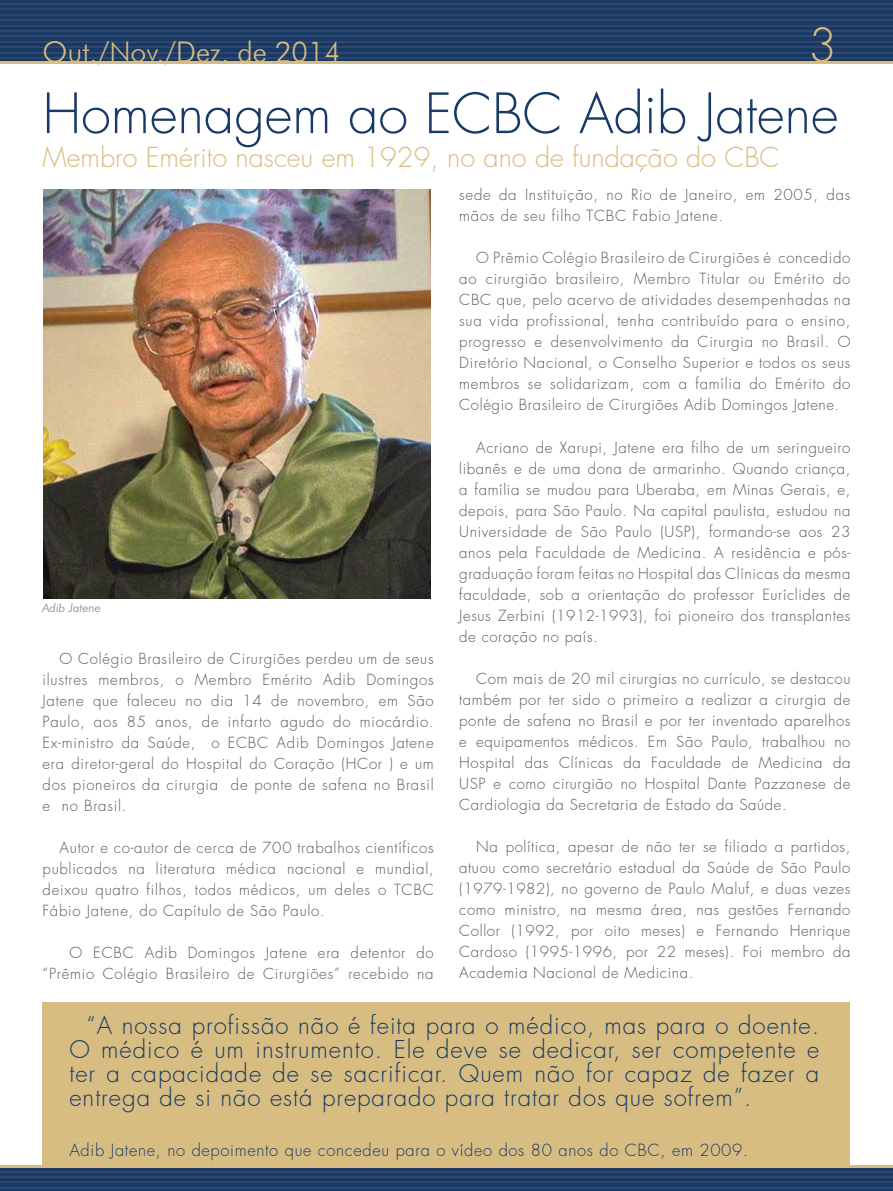
<style>
.page{position:relative;width:893px;height:1191px;background:#fff}
.page>*{position:absolute;margin:0;border:0;box-sizing:border-box;transform-origin:0 0}
.t1{font:300 54px "Futura";color:#173b66}
.t2{font:300 46.5px "Futura";color:#d8bd82}
.t3{font:300 28.5px "Futura BT";color:#d8bd82}
.t4{font:300 27px "Futura";color:#d8bd82}
.t5{font:300 24px/24px "Futura";letter-spacing:.04em;color:#173b66;text-align:justify}
.t6{font:300 16.5px "Futura";letter-spacing:.04em;color:#173b66}
.t7{font:300 15px/21px "Futura";letter-spacing:.05em;color:#58595b;text-align:justify}
.t8{font:italic 300 12px "Futura BT";color:#808285}
</style>
<div class="page">
<div style="left:0;top:0;width:893px;height:62px;background:#193965"></div>
<hr style="left:0;top:3px;width:893px;height:2px;background:#2f466f">
<hr style="left:0;top:9px;width:893px;height:1px;background:#2f466f">
<hr style="left:0;top:14px;width:893px;height:2px;background:#2f466f">
<hr style="left:0;top:19px;width:893px;height:2px;background:#2f466f">
<hr style="left:0;top:25px;width:893px;height:1px;background:#2f466f">
<hr style="left:0;top:30px;width:893px;height:2px;background:#2f466f">
<hr style="left:0;top:36px;width:893px;height:1px;background:#2f466f">
<hr style="left:0;top:41px;width:893px;height:2px;background:#2f466f">
<hr style="left:0;top:47px;width:893px;height:1px;background:#2f466f">
<hr style="left:0;top:52px;width:893px;height:1px;background:#2f466f">
<hr style="left:0;top:57px;width:893px;height:2px;background:#2f466f">
<hr style="left:0;top:62px;width:893px;height:2px;background:#d8bd82">
<svg style="left:0;top:1167px;width:893px;height:24px;background:#274268"></svg>
<hr style="left:0;top:1187px;width:893px;height:1px;background:#2f466f">
<hr style="left:0;top:1181px;width:893px;height:2px;background:#2f466f">
<hr style="left:0;top:1176px;width:893px;height:1px;background:#2f466f">
<hr style="left:0;top:1170px;width:893px;height:2px;background:#2f466f">
<hr style="left:0;top:1165px;width:893px;height:2px;background:#d8bd82">
<div style="left:43px;top:1001px;width:807px;height:164px;background:#d8bd82"></div>
<img style="left:43px;top:189px;width:388px;height:409px">
<h3 class="t3" style="left:43px;top:35px;width:300px">Out./Nov./Dez. de 2014</h3>
<h2 class="t2" style="left:808px;top:15px;width:30px">3</h2>
<h1 class="t1" style="left:43px;top:79px;width:797px">Homenagem ao ECBC Adib Jatene</h1>
<h3 class="t4" style="left:43px;top:140px;width:738px">Membro Emérito nasceu em 1929, no ano de fundação do CBC</h3>
<p class="t7" style="left:459px;top:184px;width:393px">sede da Instituição, no Rio de Janeiro, em 2005, das mãos de seu filho TCBC Fabio Jatene.</p>
<p class="t7" style="left:459px;top:247px;width:393px;text-indent:17px">O Prêmio Colégio Brasileiro de Cirurgiões é concedido ao cirurgião brasileiro, Membro Titular ou Emérito do CBC que, pelo acervo de atividades desempenhadas na sua vida profissional, tenha contribuído para o ensino, progresso e desenvolvimento da Cirurgia no Brasil. O Diretório Nacional, o Conselho Superior e todos os seus membros se solidarizam, com a família do Emérito do Colégio Brasileiro de Cirurgiões Adib Domingos Jatene.</p>
<p class="t7" style="left:459px;top:437px;width:393px;text-indent:17px">Acriano de Xarupi, Jatene era filho de um seringueiro libanês e de uma dona de armarinho. Quando criança, a família se mudou para Uberaba, em Minas Gerais, e, depois, para São Paulo. Na capital paulista, estudou na Universidade de São Paulo (USP), formando-se aos 23 anos pela Faculdade de Medicina. A residência e pós&shy;graduação foram feitas no Hospital das Clínicas da mesma faculdade, sob a orientação do professor Euríclides de Jesus Zerbini (1912-1993), foi pioneiro dos transplantes de coração no país.</p>
<p class="t7" style="left:459px;top:668px;width:393px;text-indent:17px">Com mais de 20 mil cirurgias no currículo, se destacou também por ter sido o primeiro a realizar a cirurgia de ponte de safena no Brasil e por ter inventado aparelhos e equipamentos médicos. Em São Paulo, trabalhou no Hospital das Clínicas da Faculdade de Medicina da USP e como cirurgião no Hospital Dante Pazzanese de Cardiologia da Secretaria de Estado da Saúde.</p>
<p class="t7" style="left:459px;top:836px;width:393px;text-indent:17px">Na política, apesar de não ter se filiado a partidos, atuou como secretário estadual da Saúde de São Paulo (1979-1982), no governo de Paulo Maluf, e duas vezes como ministro, na mesma área, nas gestões Fernando Collor (1992, por oito meses) e Fernando Henrique Cardoso (1995-1996, por 22 meses). Foi membro da Academia Nacional de Medicina.</p>
<p class="t5" style="left:69px;top:1013px;width:751px;text-indent:17px">“A nossa profissão não é feita para o médico, mas para o doente.<br>O médico é um instrumento. Ele deve se dedicar, ser competente e ter a capacidade de se sacrificar. Quem não for capaz de fazer a entrega de si não está preparado para tratar dos que sofrem”.</p>
<p class="t6" style="left:69px;top:1138px;width:680px">Adib Jatene, no depoimento que concedeu para o vídeo dos 80 anos do CBC, em 2009.</p>
<p class="t8" style="left:43px;top:600px;width:60px">Adib Jatene</p>
<p class="t7" style="left:43px;top:648px;width:393px;text-indent:17px">O Colégio Brasileiro de Cirurgiões perdeu um de seus ilustres membros, o Membro Emérito Adib Domingos Jatene que faleceu no dia 14 de novembro, em São Paulo, aos 85 anos, de infarto agudo do miocárdio.<br>Ex-ministro da Saúde, o ECBC Adib Domingos Jatene era diretor-geral do Hospital do Coração (HCor ) e um dos pioneiros da cirurgia de ponte de safena no Brasil e no Brasil.</p>
<p class="t7" style="left:43px;top:837px;width:393px;text-indent:17px">Autor e co-autor de cerca de 700 trabalhos científicos publicados na literatura médica nacional e mundial, deixou quatro filhos, todos médicos, um deles o TCBC Fábio Jatene, do Capítulo de São Paulo.</p>
<p class="t7" style="left:43px;top:942px;width:393px;text-align:right">O ECBC Adib Domingos Jatene era detentor do “Prêmio Colégio Brasileiro de Cirurgiões” recebido na</p>
</div>
